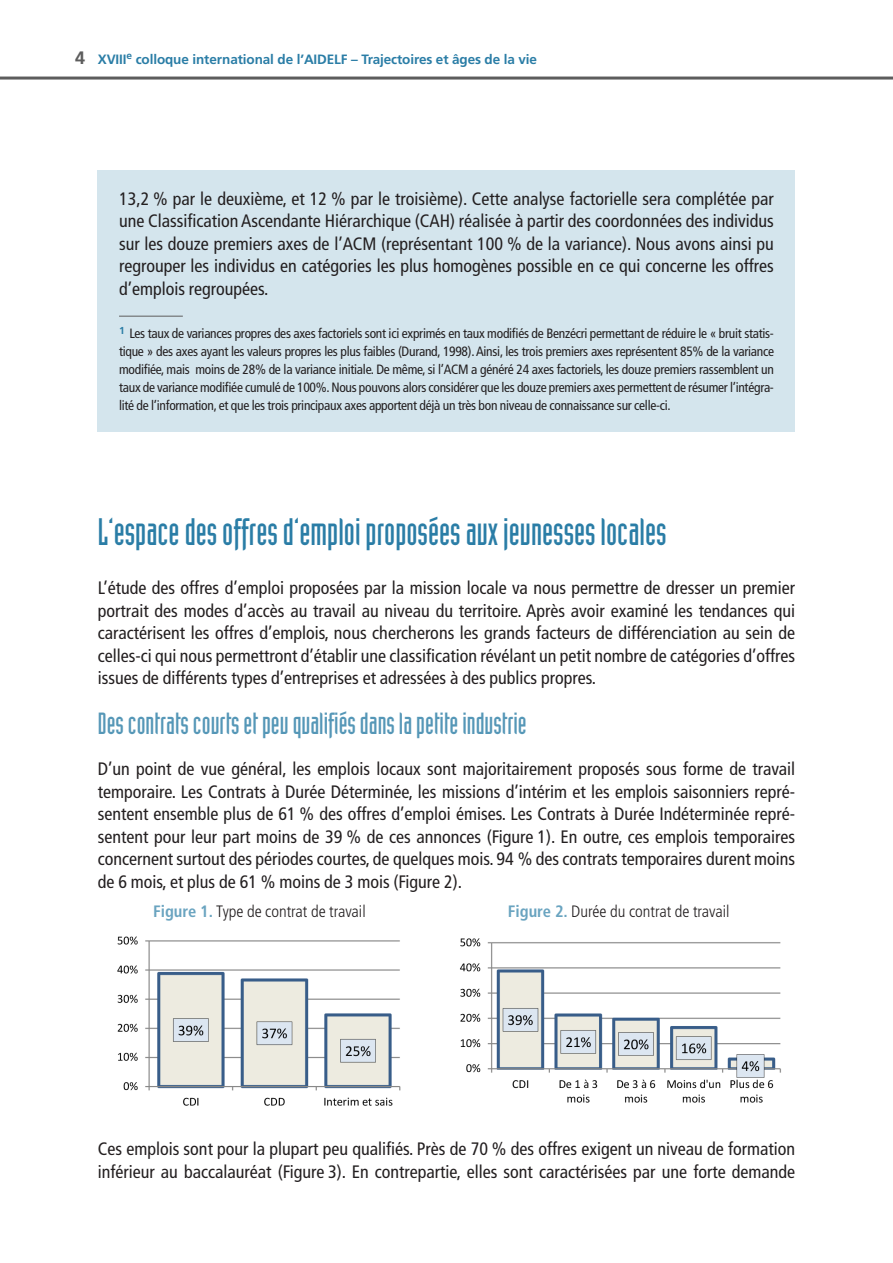
<style>
.page{position:relative;width:893px;height:1263px;background:#fff}
.page>*{position:absolute;margin:0;border:0;box-sizing:border-box;transform-origin:0 0}
.T1{font:37.5px "Industria Solid";color:#2a7da6}
.T2{font:30px "Industria Solid";color:#5597b7}
.Texte_courant{font:condensed 18px/22.5px "Frutiger LT Std";color:#231f20;text-align:justify}
.Encadré_Texte{font:condensed 18px/22.5px "Frutiger LT Std";color:#231f20;text-align:justify}
.Tab_Fig_Titre{font:300 condensed 16.5px "Frutiger LT Std";color:#231f20}
.Encadré_Note_de_bas{font:condensed 13.5px/18px "Frutiger LT Std";letter-spacing:-.02em;color:#231f20;text-align:justify}
.t1{font:700 13.5px "Frutiger LT Std";letter-spacing:-.01em;color:#2a7da6}
.s1{font-size:18px;color:#5d5d5d}
.s2{font-weight:700;color:#6aa4c0}
</style>
<div class="page">
<hr style="left:0;top:77px;width:893px;height:3px;background:#5d5d5d">
<div style="left:98px;top:170px;width:697px;height:262px;background:#d4e5ed"></div>
<hr style="left:119px;top:316px;width:64px;height:1px;background:#5d5d5d">
<img style="left:117px;top:936px;width:284px;height:170px">
<img style="left:460px;top:938px;width:321px;height:165px">
<p class="t1" style="left:75px;top:51px;width:463px"><span class="s1">4</span> XVIII<sup>e</sup> colloque international de l’AIDELF – Trajectoires et âges de la vie</p>
<p class="Encadré_Texte" style="left:119px;top:187px;width:656px">13,2 % par le deuxième, et 12 % par le troisième). Cette analyse factorielle sera complétée par une Classification Ascendante Hiérarchique (CAH) réalisée à partir des coordonnées des individus sur les douze premiers axes de l’ACM (représentant 100 % de la variance). Nous avons ainsi pu regrouper les individus en catégories les plus homogènes possible en ce qui concerne les offres d’emplois regroupées.</p>
<p class="Encadré_Note_de_bas" style="left:119px;top:325px;width:656px"><sup>1</sup> Les taux de variances propres des axes factoriels sont ici exprimés en taux modifiés de Benzécri permettant de réduire le « bruit statis&shy;tique » des axes ayant les valeurs propres les plus faibles (Durand, 1998). Ainsi, les trois premiers axes représentent 85% de la variance modifiée, mais moins de 28% de la variance initiale. De même, si l’ACM a généré 24 axes factoriels, les douze premiers rassemblent un taux de variance modifiée cumulé de 100%. Nous pouvons alors considérer que les douze premiers axes permettent de résumer l’intégra&shy;lité de l’information, et que les trois principaux axes apportent déjà un très bon niveau de connaissance sur celle-ci.</p>
<p class="T1" style="left:98px;top:511px;width:570px">L’espace des offres d’emploi proposées aux jeunesses locales</p>
<p class="Texte_courant" style="left:98px;top:577px;width:699px">L’étude des offres d’emploi proposées par la mission locale va nous permettre de dresser un premier portrait des modes d’accès au travail au niveau du territoire. Après avoir examiné les tendances qui caractérisent les offres d’emplois, nous chercherons les grands facteurs de différenciation au sein de celles-ci qui nous permettront d’établir une classification révélant un petit nombre de catégories d’offres issues de différents types d’entreprises et adressées à des publics propres.</p>
<p class="T2" style="left:98px;top:707px;width:430px">Des contrats courts et peu qualifiés dans la petite industrie</p>
<p class="Texte_courant" style="left:98px;top:758px;width:699px">D’un point de vue général, les emplois locaux sont majoritairement proposés sous forme de travail temporaire. Les Contrats à Durée Déterminée, les missions d’intérim et les emplois saisonniers repré&shy;sentent ensemble plus de 61 % des offres d’emploi émises. Les Contrats à Durée Indéterminée repré&shy;sentent pour leur part moins de 39 % de ces annonces (Figure 1). En outre, ces emplois temporaires concernent surtout des périodes courtes, de quelques mois. 94 % des contrats temporaires durent moins de 6 mois, et plus de 61 % moins de 3 mois (Figure 2).</p>
<p class="Tab_Fig_Titre" style="left:153px;top:902px;width:214px"><span class="s2">Figure 1.</span> Type de contrat de travail</p>
<p class="Tab_Fig_Titre" style="left:508px;top:902px;width:223px"><span class="s2">Figure 2.</span> Durée du contrat de travail</p>
<p class="Texte_courant" style="left:98px;top:1138px;width:699px">Ces emplois sont pour la plupart peu qualifiés. Près de 70 % des offres exigent un niveau de formation inférieur au baccalauréat (Figure 3). En contrepartie, elles sont caractérisées par une forte demande</p>
</div>
